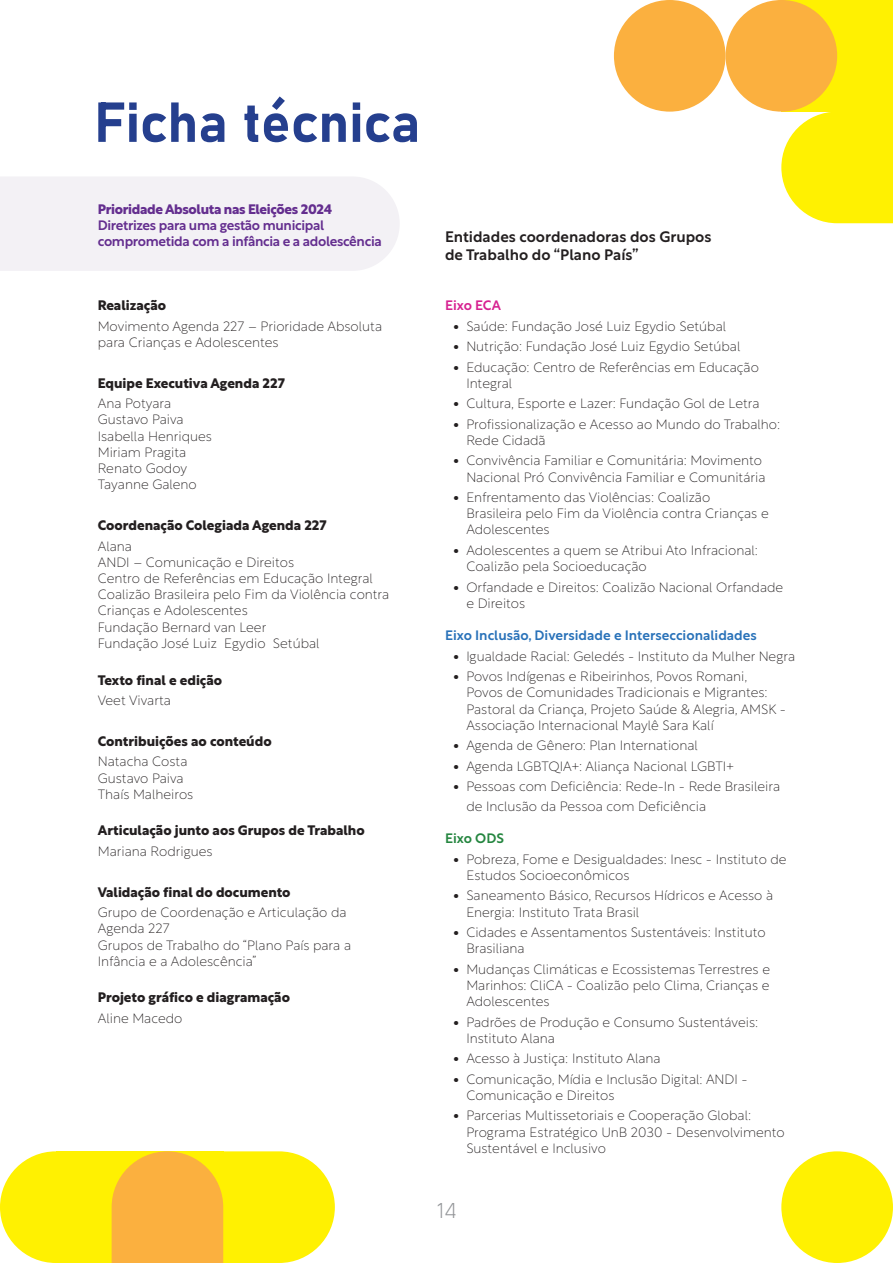
<style>
.page{position:relative;width:893px;height:1263px;background:#fff}
.page>*{position:absolute;margin:0;border:0;box-sizing:border-box;transform-origin:0 0}
.t1{font:55.5px "Bahnschrift";color:#253f8e}
.t2{font:200 21px "New Nord";color:#939598}
.t3{font:500 15px/18px "Rustica";color:#231f20}
.t4{font:200 13.5px/16.2px "Rustica";color:#231f20}
.t5{font:700 13.5px "Rustica";color:#231f20}
.t6{font:500 13.5px/16.2px "Rustica";letter-spacing:-.025em;color:#642e8f}
.t7{font:500 13.5px "Rustica";color:#2972b9}
.t8{font:700 13.5px "Rustica";letter-spacing:-.025em;color:#642e8f}
.t9{font:500 13.5px "Rustica";color:#d72291}
.t10{font:500 13.5px "Rustica";color:#258640}
.s1{font-weight:900}
</style>
<div class="page">
<div style="left:0;top:177px;width:400px;height:94px;background:#f3f1f5"></div>
<div style="left:781px;top:1151px;width:112px;height:112px;background:#fff101;border-radius:56px"></div>
<div style="left:56px;top:1151px;width:167px;height:112px;background:#fff101"></div>
<div style="left:0;top:1151px;width:112px;height:112px;background:#fff101;border-radius:56px"></div>
<svg style="left:112px;top:1151px;width:223px;height:112px;background:#fdd42a"></svg>
<svg style="left:781px;top:112px;width:112px;height:111px;background:#fff21c"></svg>
<div style="left:781px;top:0;width:112px;height:112px;background:#fff101"></div>
<div style="left:725px;top:0;width:112px;height:112px;background:#fbb03f;border-radius:56px"></div>
<div style="left:614px;top:0;width:111px;height:112px;background:#fbb03f;border-radius:56px"></div>
<h1 class="t1" style="left:94px;top:80px;width:328px">Ficha técnica</h1>
<p class="t8" style="left:98px;top:197px;width:236px">Prioridade Absoluta nas Eleições 2024</p>
<p class="t6" style="left:98px;top:216px;width:285px">Diretrizes para uma gestão municipal comprometida com a infância e a adolescência</p>
<p class="t5" style="left:98px;top:294px;width:70px">Realização</p>
<p class="t4" style="left:98px;top:316px;width:286px">Movimento Agenda 227 – Prioridade Absoluta para Crianças e Adolescentes</p>
<p class="t5" style="left:98px;top:371px;width:189px">Equipe Executiva Agenda 227</p>
<p class="t4" style="left:98px;top:394px;width:116px">Ana Potyara<br>Gustavo Paiva<br>Isabella Henriques<br>Miriam Pragita<br>Renato Godoy<br>Tayanne Galeno</p>
<p class="t5" style="left:98px;top:514px;width:230px">Coordenação Colegiada Agenda 227</p>
<p class="t4" style="left:98px;top:536px;width:293px">Alana<br>ANDI – Comunicação e Direitos<br>Centro de Referências em Educação Integral<br>Coalizão Brasileira pelo Fim da Violência contra<br>Crianças e Adolescentes<br>Fundação Bernard van Leer<br>Fundação José Luiz Egydio Setúbal</p>
<p class="t5" style="left:98px;top:668px;width:126px">Texto final e edição</p>
<p class="t4" style="left:98px;top:691px;width:75px">Veet Vivarta</p>
<p class="t5" style="left:98px;top:729px;width:175px">Contribuições ao conteúdo</p>
<p class="t4" style="left:98px;top:752px;width:97px">Natacha Costa<br>Gustavo Paiva<br>Thaís Malheiros</p>
<p class="t5" style="left:98px;top:819px;width:268px">Articulação junto aos Grupos de Trabalho</p>
<p class="t4" style="left:98px;top:841px;width:116px">Mariana Rodrigues</p>
<p class="t5" style="left:98px;top:880px;width:194px">Validação final do documento</p>
<p class="t4" style="left:98px;top:903px;width:255px">Grupo de Coordenação e Articulação da<br>Agenda 227<br>Grupos de Trabalho do “Plano País para a<br>Infância e a Adolescência”</p>
<p class="t5" style="left:98px;top:986px;width:194px">Projeto gráfico e diagramação</p>
<p class="t4" style="left:98px;top:1008px;width:86px">Aline Macedo</p>
<p class="t3" style="left:445px;top:226px;width:268px">Entidades coordenadoras dos Grupos de Trabalho do “Plano País”</p>
<p class="t9" style="left:445px;top:294px;width:57px">Eixo ECA</p>
<p class="t4" style="left:454px;top:316px;width:274px"><span class="s1">•</span> Saúde: Fundação José Luiz Egydio Setúbal</p>
<p class="t4" style="left:454px;top:337px;width:288px"><span class="s1">•</span> Nutrição: Fundação José Luiz Egydio Setúbal</p>
<p class="t4" style="left:466px;top:357px;width:294px;text-indent:-13px"><span class="s1">•</span> Educação: Centro de Referências em Educação<br>Integral</p>
<p class="t4" style="left:454px;top:394px;width:307px"><span class="s1">•</span> Cultura, Esporte e Lazer: Fundação Gol de Letra</p>
<p class="t4" style="left:466px;top:414px;width:315px;text-indent:-13px"><span class="s1">•</span> Profissionalização e Acesso ao Mundo do Trabalho:<br>Rede Cidadã</p>
<p class="t4" style="left:454px;top:451px;width:313px;text-align:right"><span class="s1">•</span> Convivência Familiar e Comunitária: Movimento<br>Nacional Pró Convivência Familiar e Comunitária</p>
<p class="t4" style="left:466px;top:488px;width:304px;text-indent:-13px"><span class="s1">•</span> Enfrentamento das Violências: Coalizão<br>Brasileira pelo Fim da Violência contra Crianças e<br>Adolescentes</p>
<p class="t4" style="left:466px;top:540px;width:293px;text-indent:-13px"><span class="s1">•</span> Adolescentes a quem se Atribui Ato Infracional:<br>Coalizão pela Socioeducação</p>
<p class="t4" style="left:466px;top:577px;width:318px;text-indent:-13px"><span class="s1">•</span> Orfandade e Direitos: Coalizão Nacional Orfandade e Direitos</p>
<p class="t7" style="left:445px;top:624px;width:313px">Eixo Inclusão, Diversidade e Interseccionalidades</p>
<p class="t4" style="left:454px;top:646px;width:343px"><span class="s1">•</span> Igualdade Racial: Geledés - Instituto da Mulher Negra</p>
<p class="t4" style="left:466px;top:667px;width:321px;text-indent:-13px"><span class="s1">•</span> Povos Indígenas e Ribeirinhos, Povos Romani, Povos de Comunidades Tradicionais e Migrantes:<br>Pastoral da Criança, Projeto Saúde &amp; Alegria, AMSK - Associação Internacional Maylê Sara Kalí</p>
<p class="t4" style="left:454px;top:736px;width:246px"><span class="s1">•</span> Agenda de Gênero: Plan International</p>
<p class="t4" style="left:454px;top:756px;width:282px"><span class="s1">•</span> Agenda LGBTQIA+: Aliança Nacional LGBTI+</p>
<p class="t4" style="left:466px;top:775px;width:315px;line-height:19.8px;text-indent:-13px"><span class="s1">•</span> Pessoas com Deficiência: Rede-In - Rede Brasileira de Inclusão da Pessoa com Deficiência</p>
<p class="t10" style="left:445px;top:827px;width:60px">Eixo ODS</p>
<p class="t4" style="left:466px;top:849px;width:322px;text-indent:-13px"><span class="s1">•</span> Pobreza, Fome e Desigualdades: Inesc - Instituto de<br>Estudos Socioeconômicos</p>
<p class="t4" style="left:466px;top:886px;width:308px;text-indent:-13px"><span class="s1">•</span> Saneamento Básico, Recursos Hídricos e Acesso à<br>Energia: Instituto Trata Brasil</p>
<p class="t4" style="left:466px;top:923px;width:301px;text-indent:-13px"><span class="s1">•</span> Cidades e Assentamentos Sustentáveis: Instituto<br>Brasiliana</p>
<p class="t4" style="left:466px;top:959px;width:305px;text-align:justify;text-indent:-13px"><span class="s1">•</span> Mudanças Climáticas e Ecossistemas Terrestres e Marinhos: CliCA - Coalizão pelo Clima, Crianças e Adolescentes</p>
<p class="t4" style="left:466px;top:1012px;width:293px;text-indent:-13px"><span class="s1">•</span> Padrões de Produção e Consumo Sustentáveis:<br>Instituto Alana</p>
<p class="t4" style="left:454px;top:1049px;width:209px"><span class="s1">•</span> Acesso à Justiça: Instituto Alana</p>
<p class="t4" style="left:466px;top:1069px;width:283px;text-indent:-13px"><span class="s1">•</span> Comunicação, Mídia e Inclusão Digital: ANDI -<br>Comunicação e Direitos</p>
<p class="t4" style="left:466px;top:1106px;width:320px;text-indent:-13px"><span class="s1">•</span> Parcerias Multissetoriais e Cooperação Global:<br>Programa Estratégico UnB 2030 - Desenvolvimento<br>Sustentável e Inclusivo</p>
<h2 class="t2" style="left:437px;top:1198px;width:21px">14</h2>
</div>
